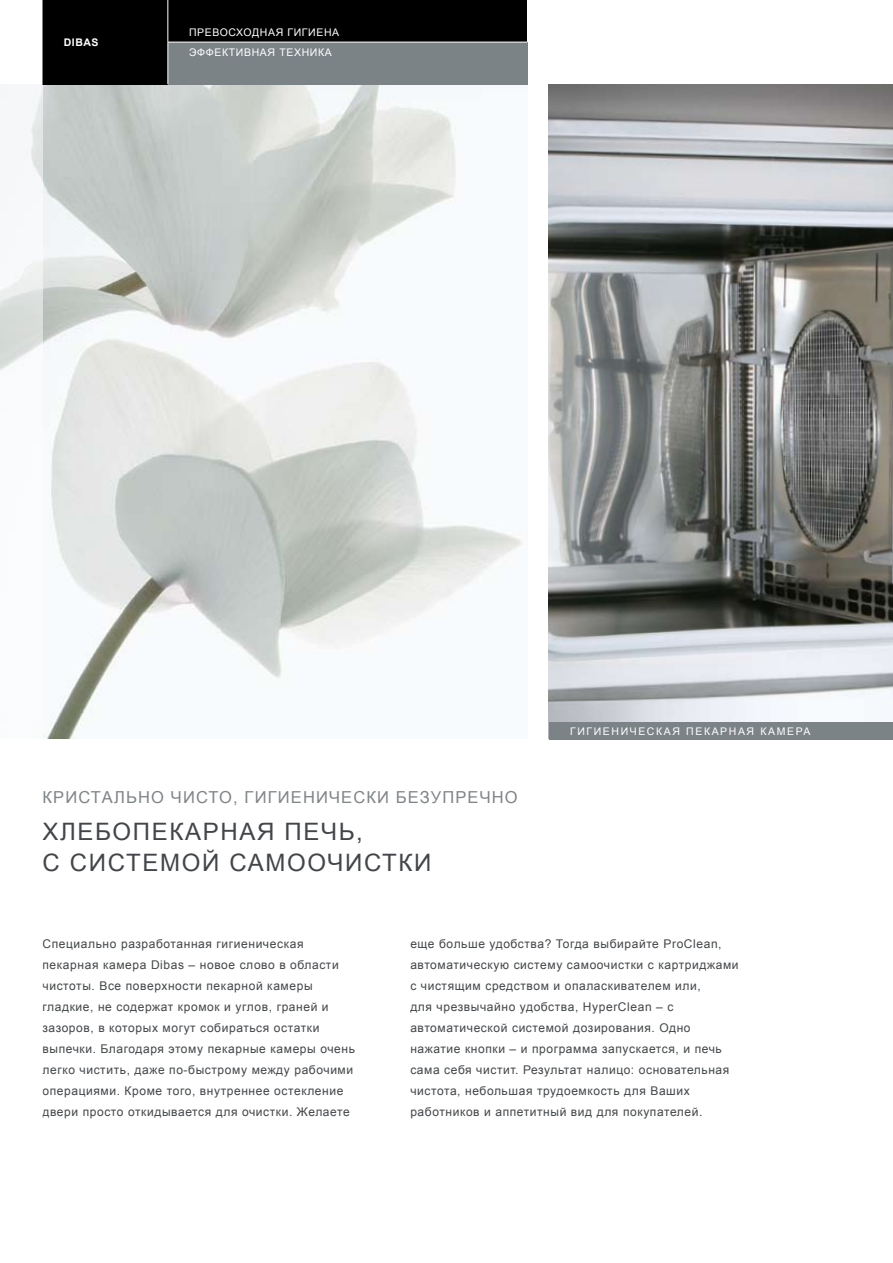
<style>
.page{position:relative;width:893px;height:1263px;background:#fff}
.page>*{position:absolute;margin:0;border:0;box-sizing:border-box;transform-origin:0 0}
.t1{font:24px/31.2px "Arial";letter-spacing:.07em;color:#424648}
.t2{font:16.5px "Arial";letter-spacing:.07em;color:#808587}
.t3{font:12px/21px "Arial";letter-spacing:.05em;color:#424648}
.t4{font:10.5px/19.6px "Arial";letter-spacing:.06em;color:#fff}
.t5{font:10.5px "Arial";letter-spacing:.15em;color:#fff}
.t6{font:700 10.5px "Arial";letter-spacing:.05em;color:#fff}
</style>
<div class="page">
<img style="left:43px;top:84px;width:484px;height:654px">
<img style="left:549px;top:84px;width:344px;height:638px">
<div style="left:43px;top:0;width:484px;height:84px;background:#000"></div>
<div style="left:168px;top:42px;width:359px;height:42px;background:#7c8386"></div>
<hr style="left:168px;top:42px;width:359px;height:1px;background:#fff">
<hr style="left:168px;top:0;width:1px;height:42px;background:#fff">
<hr style="left:168px;top:42px;width:1px;height:42px;background:#fff">
<div style="left:549px;top:722px;width:344px;height:17px;background:#7c8386"></div>
<p class="t6" style="left:64px;top:35px;width:36px">DIBAS</p>
<p class="t4" style="left:189px;top:23px;width:152px">ПРЕВОСХОДНАЯ ГИГИЕНА<br>ЭФФЕКТИВНАЯ ТЕХНИКА</p>
<h2 class="t2" style="left:43px;top:786px;width:477px">КРИСТАЛЬНО ЧИСТО, ГИГИЕНИЧЕСКИ БЕЗУПРЕЧНО</h2>
<h1 class="t1" style="left:43px;top:816px;width:390px">ХЛЕБОПЕКАРНАЯ ПЕЧЬ,<br>С СИСТЕМОЙ САМООЧИСТКИ</h1>
<p class="t5" style="left:570px;top:724px;width:242px">ГИГИЕНИЧЕСКАЯ ПЕКАРНАЯ КАМЕРА</p>
<p class="t3" style="left:43px;top:933px;width:314px">Специально разработанная гигиеническая пекарная камера Dibas – новое слово в области чистоты. Все поверхности пекарной камеры гладкие, не содержат кромок и углов, граней и зазоров, в которых могут собираться остатки выпечки. Благодаря этому пекарные камеры очень легко чистить, даже по-быстрому между рабочими операциями. Кроме того, внутреннее остекление двери просто откидывается для очистки. Желаете</p>
<p class="t3" style="left:410px;top:933px;width:330px">еще больше удобства? Тогда выбирайте ProClean, автоматическую систему самоочистки с картриджами с чистящим средством и опаласкивателем или,<br>для чрезвычайно удобства, HyperClean – с автоматической системой дозирования. Одно нажатие кнопки – и программа запускается, и печь сама себя чистит. Результат налицо: основательная чистота, небольшая трудоемкость для Ваших работников и аппетитный вид для покупателей.</p>
</div>
